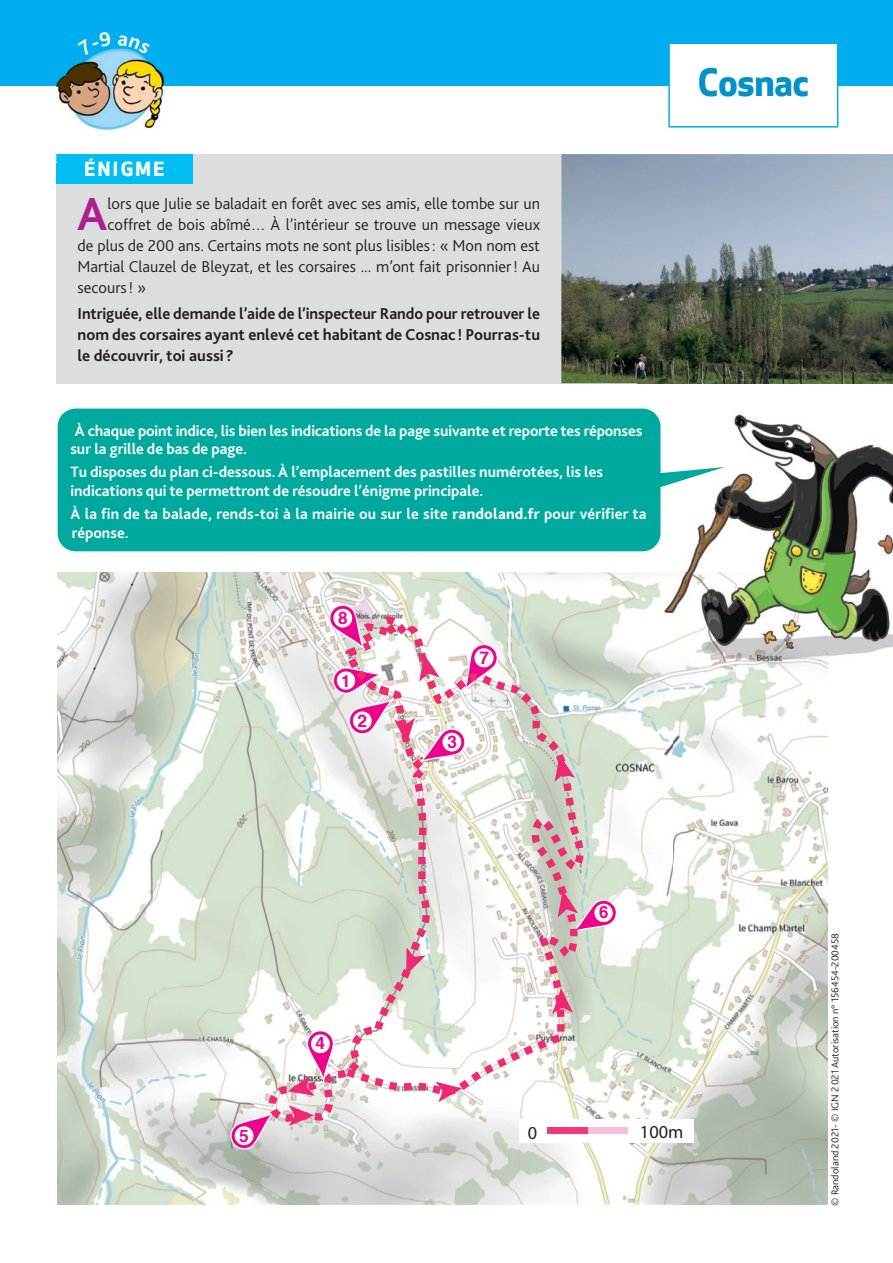
<style>
.page{position:relative;width:893px;height:1263px;background:#fff}
.page>*{position:absolute;margin:0;border:0;box-sizing:border-box;transform-origin:0 0}
.t1{font:700 48.3px "Bliss 2";color:#ab208e}
.t2{font:700 36.9px "Apex New";letter-spacing:-.005em;color:#0092c8}
.t3{font:700 19.5px "Apex New";letter-spacing:.125em;color:#fff}
.t4{font:18.3px "Myriad Pro";color:#231f20}
.t5{font:700 17.55px "Helvetica";color:#ed028c}
.t6{font:700 17.25px "Helvetica";color:#ed028c}
.t7{font:700 16.8px "Helvetica";color:#ed028c}
.t8{font:300 16.5px "Bliss 2";color:#231f20}
.t9{font:700 16.5px/21px "Bliss 2";color:#231f20;text-align:justify}
.t10{font:700 15.75px/18.8px "Bliss 2";color:#fff}
.t11{font:300 10.5px "Bliss 2";color:#231f20}
.s1{font-weight:800}
</style>
<div class="page">
<div style="left:0;top:0;width:893px;height:85px;background:#00aeef"></div>
<svg style="left:668px;top:44px;width:170px;height:84px"></svg>
<div style="left:56px;top:154px;width:505px;height:229px;background:#dcdddf"></div>
<div style="left:56px;top:154px;width:136px;height:30px;background:#01bdf2"></div>
<img style="left:39px;top:48px;width:138px;height:82px">
<img style="left:56px;top:154px;width:37px;height:8px">
<img style="left:85px;top:159px;width:79px;height:3px">
<img style="left:561px;top:154px;width:332px;height:229px">
<img style="left:58px;top:572px;width:615px;height:633px">
<img style="left:673px;top:716px;width:154px;height:489px">
<svg style="left:229px;top:1111px;width:46px;height:39px"></svg>
<svg style="left:435px;top:1095px;width:27px;height:7px"></svg>
<svg style="left:583px;top:890px;width:35px;height:43px"></svg>
<svg style="left:289px;top:1122px;width:25px;height:4px"></svg>
<div style="left:519px;top:1120px;width:174px;height:23px;background:#fff"></div>
<div style="left:547px;top:1127px;width:41px;height:7px;background:#ef3875"></div>
<div style="left:588px;top:1127px;width:39px;height:7px;background:#f7c1d9"></div>
<svg style="left:269px;top:686px;width:161px;height:436px"></svg>
<svg style="left:345px;top:616px;width:238px;height:479px"></svg>
<svg style="left:328px;top:603px;width:171px;height:160px"></svg>
<img style="left:638px;top:379px;width:255px;height:193px">
<img style="left:638px;top:572px;width:255px;height:144px">
<svg style="left:660px;top:467px;width:65px;height:26px"></svg>
<div style="left:58px;top:409px;width:602px;height:142px;background:#00a99d;border-radius:18px"></div>
<svg style="left:78px;top:48px;width:34px;height:8px"></svg>
<svg style="left:118px;top:48px;width:32px;height:6px"></svg>
<p class="t3" style="left:84px;top:155px;width:81px">ÉNIGME</p>
<h1 class="t1" style="left:77px;top:184px;width:32px">A</h1>
<p class="t8" style="left:108px;top:194px;width:434px">lors que Julie se baladait en forêt avec ses amis, elle tombe sur un</p>
<p class="t8" style="left:108px;top:215px;width:434px">coffret de bois abîmé… À l’intérieur se trouve un message vieux</p>
<p class="t8" style="left:78px;top:236px;width:464px">de plus de 200 ans. Certains mots ne sont plus lisibles : « Mon nom est</p>
<p class="t8" style="left:78px;top:257px;width:464px">Martial Clauzel de Bleyzat, et les corsaires ... m’ont fait prisonnier ! Au</p>
<p class="t8" style="left:78px;top:278px;width:70px">secours ! »</p>
<p class="t9" style="left:78px;top:302px;width:464px">Intriguée, elle demande l’aide de l’inspecteur Rando pour retrouver le nom des corsaires ayant enlevé cet habitant de Cosnac ! Pourras-tu le découvrir, toi aussi ?</p>
<p class="t10" style="left:70px;top:420px;width:573px">À chaque point indice, lis bien les indications de la page suivante et reporte tes réponses sur la grille de bas de page.</p>
<p class="t10" style="left:70px;top:462px;width:534px">Tu disposes du plan ci-dessous. À l’emplacement des pastilles numérotées, lis les indications qui te permettront de résoudre l’énigme principale.</p>
<p class="t10" style="left:70px;top:504px;width:578px">À la fin de ta balade, rends-toi à la mairie ou sur le site <span class="s1">randoland.fr</span> pour vérifier ta réponse.</p>
<p class="t6" style="left:338px;top:604px;width:11px">8</p>
<p class="t7" style="left:341px;top:667px;width:11px">1</p>
<p class="t6" style="left:358px;top:707px;width:11px">2</p>
<p class="t5" style="left:480px;top:644px;width:11px">7</p>
<p class="t6" style="left:447px;top:728px;width:11px">3</p>
<h2 class="t2" style="left:698px;top:56px;width:113px">Cosnac</h2>
<p class="t6" style="left:239px;top:1122px;width:11px">5</p>
<p class="t6" style="left:316px;top:1029px;width:11px">4</p>
<p class="t7" style="left:599px;top:899px;width:11px">6</p>
<p class="t4" style="left:528px;top:1121px;width:11px">0</p>
<p class="t4" style="left:640px;top:1121px;width:45px">100m</p>
<p class="t11" style="left:829px;top:1206px;width:274px;rotate:-90deg">© Randoland 2021- © IGN 2 021 Autorisation n° 156454-200458</p>
</div>
